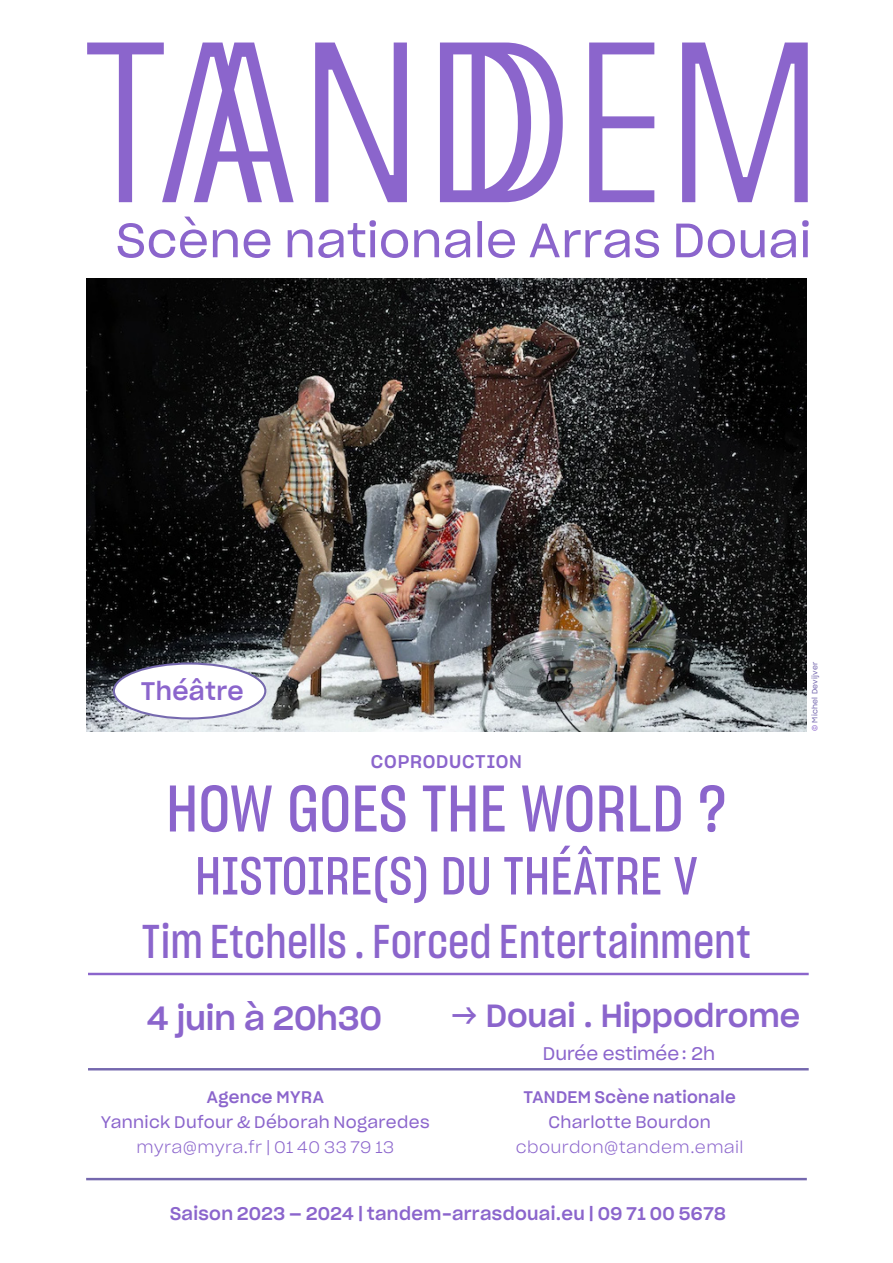
<style>
.page{position:relative;width:893px;height:1263px;background:#fff}
.page>*{position:absolute;margin:0;border:0;box-sizing:border-box;transform-origin:0 0}
.t1{font:64.5px "Sharp Grotesk Medium 15";color:#8b65cc}
.t2{font:52.5px "Sharp Grotesk Medium 15";color:#8b65cc}
._02_-_Metteur_en_scène{font:46.5px "Sharp Grotesk Medium 15";letter-spacing:.005em;color:#8b65cc}
._06_-_Date_et_lieux{font:33px "Sharp Grotesk Medium 20";letter-spacing:-.005em;color:#8b65cc}
._06_-_Date_et_lieux-2{font:31.5px "Sharp Grotesk Medium 20";letter-spacing:-.005em;color:#8b65cc}
._04_-_Genre{font:24.9px "Sharp Grotesk Medium 20";letter-spacing:.02em;color:#8b65cc}
._07_-_Téléphone___Internet{font:18px "Sharp Grotesk Medium 20";letter-spacing:.02em;color:#8b65cc}
._06_-_Date_et_lieux-3{font:18px "Sharp Grotesk Book 20";color:#8b65cc}
._05_-_Coproduction___création{font:18px "Sharp Grotesk Medium 20";letter-spacing:.04em;color:#8b65cc}
._07_-_Téléphone___Internet-2{font:16.5px/24.9px "Sharp Grotesk Book 20";letter-spacing:.025em;color:#8b65cc;text-align:center}
._07_-_Téléphone___Internet-3{font:16.5px "Sharp Grotesk Medium 20";letter-spacing:.025em;color:#8b65cc}
._07_-_Téléphone___Internet-4{font:16.5px "Sharp Grotesk Light 20";letter-spacing:.02em;color:#8b65cc}
._08_-_Copyright{font:7.5px "Sharp Grotesk Book 20";letter-spacing:.035em;color:#7568ae}
.s1{color:#8b65cc}
.s2{font-family:"Sharp Grotesk Light 20"}
.s3{font-family:"Sharp Grotesk Book 20"}
</style>
<div class="page">
<img style="left:86px;top:279px;width:721px;height:452px">
<svg style="left:87px;top:43px;width:721px;height:159px"></svg>
<svg style="left:118px;top:217px;width:691px;height:41px"></svg>
<hr style="left:88px;top:973px;width:721px;height:2px;background:#8b65cc">
<div style="left:114px;top:663px;width:151px;height:55px;background:#fff;border-radius:50%"></div>
<div style="left:113px;top:662px;width:153px;height:57px;border:2px solid #7568ae;border-radius:50%"></div>
<hr style="left:88px;top:1068px;width:721px;height:2px;background:#7568ae">
<hr style="left:86px;top:1178px;width:721px;height:2px;background:#7568ae">
<p class="_04_-_Genre" style="left:141px;top:670px;width:104px">Théâtre</p>
<p class="_05_-_Coproduction___création" style="left:371px;top:747px;width:152px">COPRODUCTION</p>
<p class="t1" style="left:166px;top:763px;width:562px">HOW GOES THE WORLD ?</p>
<p class="t2" style="left:195px;top:839px;width:504px">HISTOIRE(S) DU THÉÂTRE V</p>
<p class="_02_-_Metteur_en_scène" style="left:142px;top:908px;width:610px">Tim Etchells . Forced Entertainment</p>
<p class="_08_-_Copyright" style="left:809px;top:731px;width:71px;rotate:-90deg"><span class="s1">©</span> Michel Devijver</p>
<p class="_06_-_Date_et_lieux" style="left:147px;top:990px;width:236px">4 juin à 20h30</p>
<p class="_07_-_Téléphone___Internet-3" style="left:207px;top:1083px;width:119px">Agence MYRA</p>
<p class="_07_-_Téléphone___Internet-2" style="left:101px;top:1109px;width:330px">Yannick Dufour &amp; Déborah Nogaredes <span class="s2">myra@myra.fr | 01 40 33 79 13</span></p>
<p class="_06_-_Date_et_lieux-2" style="left:451px;top:989px;width:351px"><span class="s3">→</span> Douai . Hippodrome</p>
<p class="_06_-_Date_et_lieux-3" style="left:543px;top:1039px;width:174px">Durée estimée: 2h</p>
<p class="_07_-_Téléphone___Internet-3" style="left:523px;top:1083px;width:214px">TANDEM Scène nationale</p>
<p class="_07_-_Téléphone___Internet-2" style="left:548px;top:1109px;width:164px">Charlotte Bourdon</p>
<p class="_07_-_Téléphone___Internet-4" style="left:516px;top:1135px;width:229px">cbourdon@tandem.email</p>
<p class="_07_-_Téléphone___Internet" style="left:170px;top:1199px;width:557px">Saison 2023 — 2024 | tandem-arrasdouai.eu | 09 71 00 5678</p>
</div>
